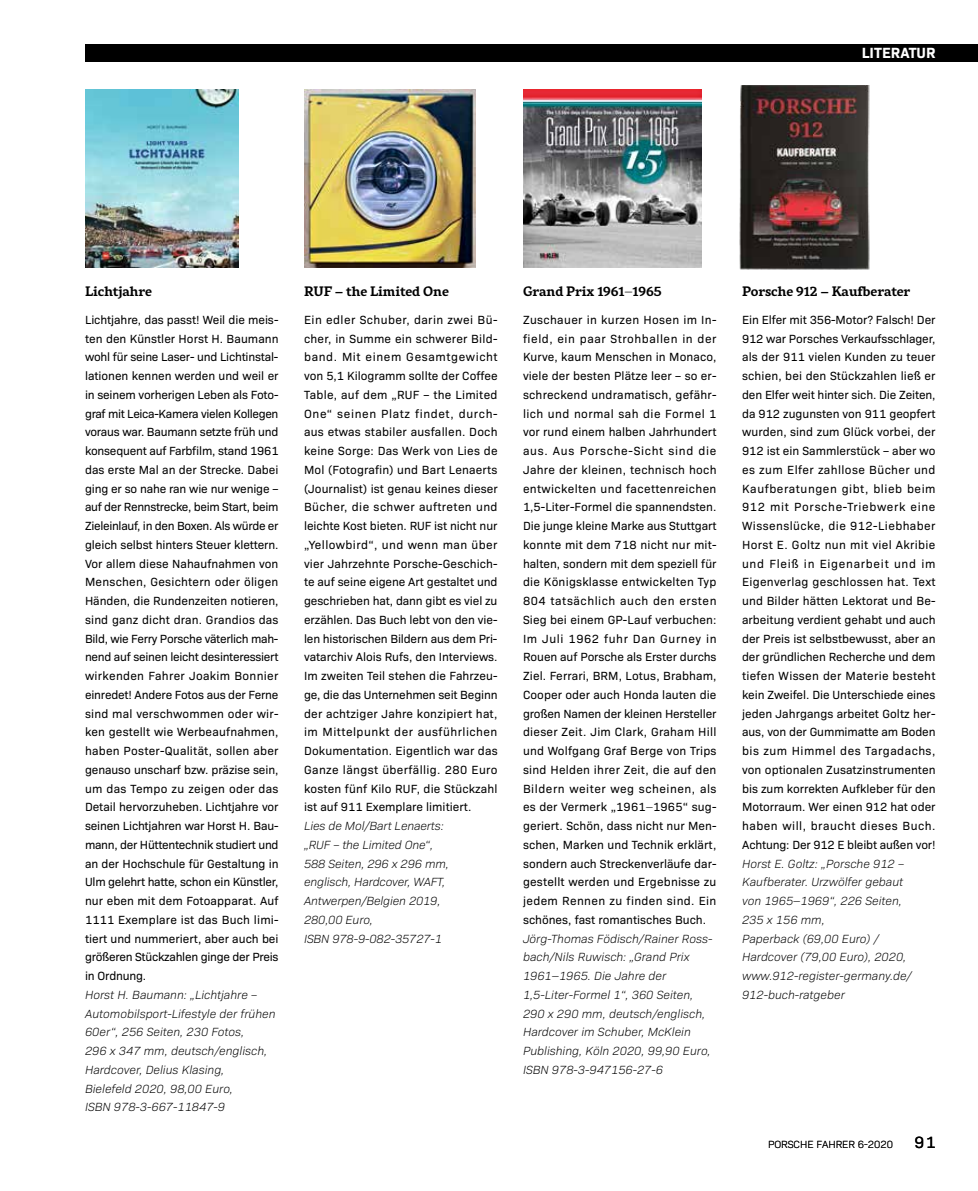
<style>
.page{position:relative;width:978px;height:1191px;background:#fff}
.page>*{position:absolute;margin:0;border:0;box-sizing:border-box;transform-origin:0 0}
.t1{font:16.5px "Bio Sans";color:#000}
.t2{font:700 15px "Bio Sans";color:#fff}
.t3{font:700 13.5px "Rival";color:#000}
.t4{font:12px/18.8px "Bio Sans";color:#000;text-align:justify}
.t5{font:italic 300 12px/18.8px "Bio Sans";color:#000}
.t6{font:300 10.5px "Bio Sans";color:#000}
.s1{font-family:"Bio Sans";font-weight:300;font-style:italic}
.s2{font-weight:300;font-style:italic}
</style>
<div class="page">
<div style="left:85px;top:44px;width:893px;height:17px;background:#000"></div>
<img style="left:523px;top:89px;width:178px;height:179px">
<img style="left:85px;top:89px;width:153px;height:178px">
<img style="left:304px;top:90px;width:171px;height:178px">
<img style="left:739px;top:85px;width:131px;height:185px">
<p class="t2" style="left:862px;top:41px;width:75px">LITERATUR</p>
<p class="t3" style="left:85px;top:281px;width:68px">Lichtjahre</p>
<p class="t4" style="left:85px;top:309px;width:195px">Lichtjahre, das passt! Weil die meis&shy;ten den Künstler Horst H. Baumann wohl für seine Laser- und Lichtinstal&shy;lationen kennen werden und weil er in seinem vorherigen Leben als Foto&shy;graf mit Leica-Kamera vielen Kollegen voraus war. Baumann setzte früh und konsequent auf Farbfilm, stand 1961 das erste Mal an der Strecke. Dabei ging er so nahe ran wie nur wenige – auf der Rennstrecke, beim Start, beim Zieleinlauf, in den Boxen. Als würde er gleich selbst hinters Steuer klettern.<br>Vor allem diese Nahaufnahmen von Menschen, Gesichtern oder öligen Händen, die Rundenzeiten notieren, sind ganz dicht dran. Grandios das Bild, wie Ferry Porsche väterlich mah&shy;nend auf seinen leicht desinteressiert wirkenden Fahrer Joakim Bonnier einredet! Andere Fotos aus der Ferne sind mal verschwommen oder wir&shy;ken gestellt wie Werbeaufnahmen, haben Poster-Qualität, sollen aber genauso unscharf bzw. präzise sein, um das Tempo zu zeigen oder das Detail hervorzuheben. Lichtjahre vor seinen Lichtjahren war Horst H. Bau&shy;mann, der Hüttentechnik studiert und an der Hochschule für Gestaltung in Ulm gelehrt hatte, schon ein Künstler, nur eben mit dem Fotoapparat. Auf 1111 Exemplare ist das Buch limi&shy;tiert und nummeriert, aber auch bei größeren Stückzahlen ginge der Preis in Ordnung.</p>
<p class="t5" style="left:85px;top:984px;width:192px">Horst H. Baumann: „Lichtjahre –<br>Automobilsport-Lifestyle der frühen<br>60er“, 256 Seiten, 230 Fotos,<br>296 x 347 mm, deutsch/englisch,<br>Hardcover, Delius Klasing,<br>Bielefeld 2020, 98,00 Euro,<br>ISBN 978-3-667-11847-9</p>
<p class="t3" style="left:304px;top:281px;width:146px">RUF – the Limited One</p>
<p class="t4" style="left:304px;top:309px;width:195px">Ein edler Schuber, darin zwei Bü&shy;cher, in Summe ein schwerer Bild&shy;band. Mit einem Gesamtgewicht von 5,1 Kilogramm sollte der Coffee Table, auf dem „RUF – the Limited One“ seinen Platz findet, durch&shy;aus etwas stabiler ausfallen. Doch keine Sorge: Das Werk von Lies de Mol (Fotografin) und Bart Lenaerts (Journalist) ist genau keines dieser Bücher, die schwer auftreten und leichte Kost bieten. RUF ist nicht nur „Yellowbird“, und wenn man über vier Jahrzehnte Porsche-Geschich&shy;te auf seine eigene Art gestaltet und geschrieben hat, dann gibt es viel zu erzählen. Das Buch lebt von den vie&shy;len historischen Bildern aus dem Pri&shy;vatarchiv Alois Rufs, den Interviews.<br>Im zweiten Teil stehen die Fahrzeu&shy;ge, die das Unternehmen seit Beginn der achtziger Jahre konzipiert hat, im Mittelpunkt der ausführlichen Dokumentation. Eigentlich war das Ganze längst überfällig. 280 Euro kosten fünf Kilo RUF, die Stückzahl ist auf 911 Exemplare limitiert.</p>
<p class="t5" style="left:304px;top:815px;width:146px">Lies de Mol/Bart Lenaerts: „RUF – the Limited One“,<br>588 Seiten, 296 x 296 mm, englisch, Hardcover, WAFT,<br>Antwerpen/Belgien 2019,<br>280,00 Euro,<br>ISBN 978-9-082-35727-1</p>
<p class="t3" style="left:523px;top:281px;width:140px">Grand Prix 1961<span class="s1">‒</span>1965</p>
<p class="t4" style="left:523px;top:309px;width:195px">Zuschauer in kurzen Hosen im In&shy;field, ein paar Strohballen in der Kurve, kaum Menschen in Monaco, viele der besten Plätze leer – so er&shy;schreckend undramatisch, gefähr&shy;lich und normal sah die Formel 1 vor rund einem halben Jahrhundert aus. Aus Porsche-Sicht sind die Jahre der kleinen, technisch hoch entwickelten und facettenreichen 1,5-Liter-Formel die spannendsten.<br>Die junge kleine Marke aus Stuttgart konnte mit dem 718 nicht nur mit&shy;halten, sondern mit dem speziell für die Königsklasse entwickelten Typ 804 tatsächlich auch den ersten Sieg bei einem GP-Lauf verbuchen:<br>Im Juli 1962 fuhr Dan Gurney in Rouen auf Porsche als Erster durchs Ziel. Ferrari, BRM, Lotus, Brabham, Cooper oder auch Honda lauten die großen Namen der kleinen Hersteller dieser Zeit. Jim Clark, Graham Hill und Wolfgang Graf Berge von Trips sind Helden ihrer Zeit, die auf den Bildern weiter weg scheinen, als es der Vermerk „1961<span class="s2">‒</span>1965“ sug&shy;geriert. Schön, dass nicht nur Men&shy;schen, Marken und Technik erklärt, sondern auch Streckenverläufe dar&shy;gestellt werden und Ergebnisse zu jedem Rennen zu finden sind. Ein schönes, fast romantisches Buch.</p>
<p class="t5" style="left:523px;top:928px;width:191px">Jörg-Thomas Födisch/Rainer Ross&shy;bach/Nils Ruwisch: „Grand Prix<br>1961‒1965. Die Jahre der<br>1,5-Liter-Formel 1“, 360 Seiten,<br>290 x 290 mm, deutsch/englisch,<br>Hardcover im Schuber, McKlein<br>Publishing, Köln 2020, 99,90 Euro,<br>ISBN 978-3-947156-27-6</p>
<p class="t3" style="left:742px;top:281px;width:170px">Porsche 912 – Kaufberater</p>
<p class="t4" style="left:742px;top:309px;width:195px">Ein Elfer mit 356-Motor? Falsch! Der 912 war Porsches Verkaufsschlager, als der 911 vielen Kunden zu teuer schien, bei den Stückzahlen ließ er den Elfer weit hinter sich. Die Zeiten, da 912 zugunsten von 911 geopfert wurden, sind zum Glück vorbei, der 912 ist ein Sammlerstück – aber wo es zum Elfer zahllose Bücher und Kaufberatungen gibt, blieb beim 912 mit Porsche-Triebwerk eine Wissenslücke, die 912-Liebhaber Horst E. Goltz nun mit viel Akribie und Fleiß in Eigenarbeit und im Eigenverlag geschlossen hat. Text und Bilder hätten Lektorat und Be&shy;arbeitung verdient gehabt und auch der Preis ist selbstbewusst, aber an der gründlichen Recherche und dem tiefen Wissen der Materie besteht kein Zweifel. Die Unterschiede eines jeden Jahrgangs arbeitet Goltz her&shy;aus, von der Gummimatte am Boden bis zum Himmel des Targadachs, von optionalen Zusatzinstrumenten bis zum korrekten Aufkleber für den Motorraum. Wer einen 912 hat oder haben will, braucht dieses Buch.<br>Achtung: Der 912 E bleibt außen vor!</p>
<p class="t5" style="left:742px;top:853px;width:171px">Horst E. Goltz: „Porsche 912 –<br>Kaufberater. Urzwölfer gebaut von 1965‒1969“, 226 Seiten,<br>235 x 156 mm,<br>Paperback (69,00 Euro) /<br>Hardcover (79,00 Euro), 2020, www.912-register-germany.de/<br>912-buch-ratgeber</p>
<p class="t6" style="left:768px;top:1137px;width:127px">PORSCHE FAHRER 6-2020</p>
<h1 class="t1" style="left:915px;top:1130px;width:23px">91</h1>
</div>
